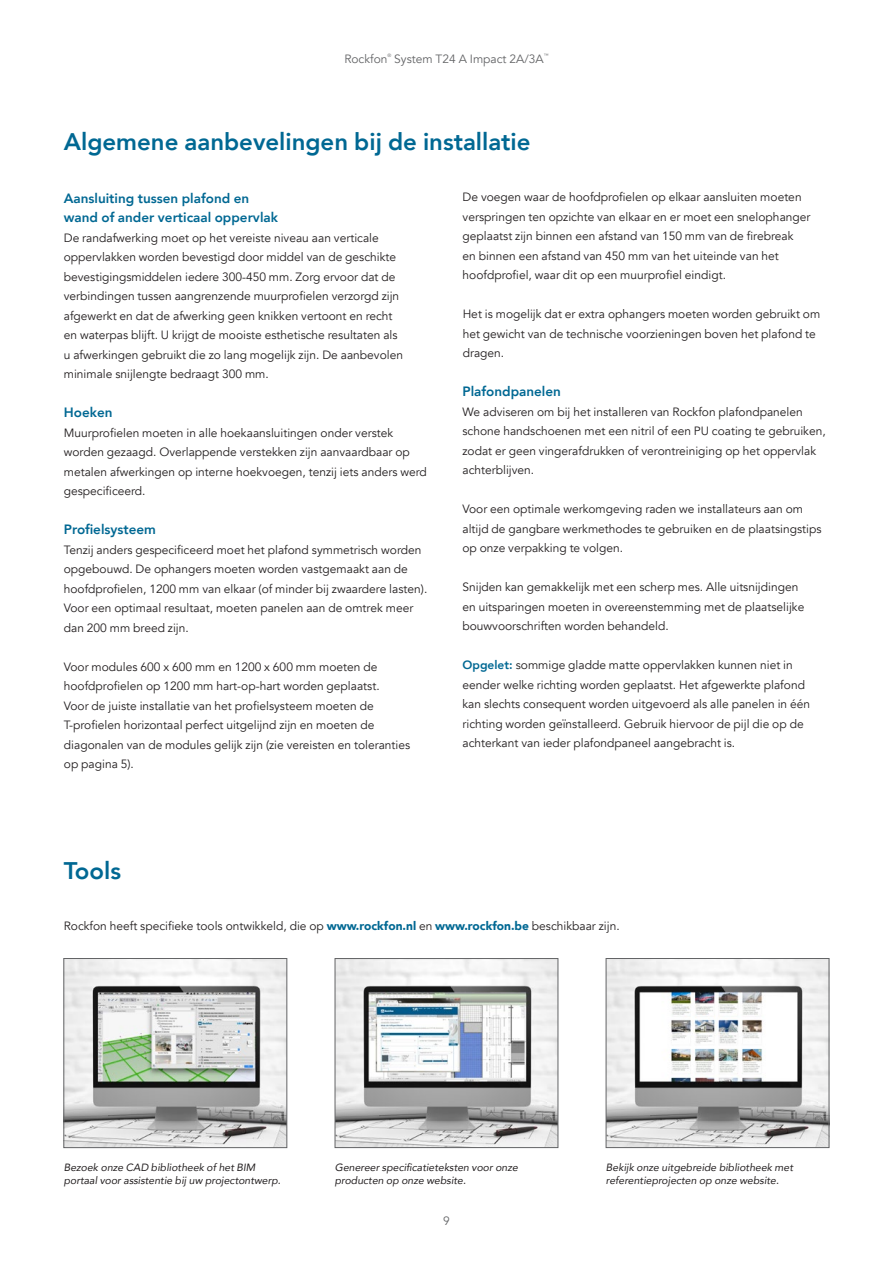
<style>
.page{position:relative;width:893px;height:1263px;background:#fff}
.page>*{position:absolute;margin:0;border:0;box-sizing:border-box;transform-origin:0 0}
.t1{font:800 24px "Avenir";color:#006893}
.t2{font:800 13.5px/19.5px "Avenir";color:#006893}
.t3{font:12px/19.5px "Avenir";color:#231f20}
.t4{font:12px "Avenir";color:#636466}
.t5{font:italic 10.5px/12.6px "Avenir";color:#231f20}
.t6{font:4.8px "Avenir";color:#636466}
.s1{font-weight:800;color:#006893}
.s2{font-weight:900;color:#006893}
</style>
<div class="page">
<img style="left:66px;top:960px;width:219px;height:186px">
<div style="left:64px;top:958px;width:223px;height:190px;border:1px solid #636466"></div>
<img style="left:608px;top:960px;width:219px;height:186px">
<div style="left:606px;top:958px;width:223px;height:190px;border:1px solid #636466"></div>
<img style="left:337px;top:960px;width:219px;height:186px">
<div style="left:335px;top:958px;width:223px;height:190px;border:1px solid #636466"></div>
<p class="t4" style="left:344px;top:52px;width:45px">Rockfon</p>
<p class="t6" style="left:388px;top:53px;width:5px">®</p>
<p class="t4" style="left:394px;top:52px;width:151px">System T24 A Impact 2A/3A</p>
<p class="t6" style="left:544px;top:53px;width:6px">™</p>
<h1 class="t1" style="left:64px;top:123px;width:468px">Algemene aanbevelingen bij de installatie</h1>
<p class="t2" style="left:64px;top:188px;width:216px">Aansluiting tussen plafond en wand of ander verticaal oppervlak</p>
<p class="t3" style="left:64px;top:228px;width:341px">De randafwerking moet op het vereiste niveau aan verticale oppervlakken worden bevestigd door middel van de geschikte bevestigingsmiddelen iedere 300-450 mm. Zorg ervoor dat de verbindingen tussen aangrenzende muurprofielen verzorgd zijn afgewerkt en dat de afwerking geen knikken vertoont en recht en waterpas blijft. U krijgt de mooiste esthetische resultaten als u afwerkingen gebruikt die zo lang mogelijk zijn. De aanbevolen minimale snijlengte bedraagt 300 mm.</p>
<p class="t2" style="left:64px;top:403px;width:50px">Hoeken</p>
<p class="t3" style="left:64px;top:423px;width:365px">Muurprofielen moeten in alle hoekaansluitingen onder verstek worden gezaagd. Overlappende verstekken zijn aanvaardbaar op metalen afwerkingen op interne hoekvoegen, tenzij iets anders werd gespecificeerd.</p>
<p class="t2" style="left:64px;top:520px;width:94px">Profielsysteem</p>
<p class="t3" style="left:64px;top:540px;width:365px">Tenzij anders gespecificeerd moet het plafond symmetrisch worden opgebouwd. De ophangers moeten worden vastgemaakt aan de hoofdprofielen, 1200 mm van elkaar (of minder bij zwaardere lasten).<br>Voor een optimaal resultaat, moeten panelen aan de omtrek meer dan 200 mm breed zijn.</p>
<p class="t3" style="left:64px;top:657px;width:348px">Voor modules 600 x 600 mm en 1200 x 600 mm moeten de hoofdprofielen op 1200 mm hart-op-hart worden geplaatst.<br>Voor de juiste installatie van het profielsysteem moeten de T-profielen horizontaal perfect uitgelijnd zijn en moeten de diagonalen van de modules gelijk zijn (zie vereisten en toleranties op pagina 5).</p>
<h1 class="t1" style="left:64px;top:852px;width:59px">Tools</h1>
<p class="t3" style="left:463px;top:188px;width:349px">De voegen waar de hoofdprofielen op elkaar aansluiten moeten verspringen ten opzichte van elkaar en er moet een snelophanger geplaatst zijn binnen een afstand van 150 mm van de firebreak<br>en binnen een afstand van 450 mm van het uiteinde van het hoofdprofiel, waar dit op een muurprofiel eindigt.</p>
<p class="t3" style="left:463px;top:305px;width:359px">Het is mogelijk dat er extra ophangers moeten worden gebruikt om het gewicht van de technische voorzieningen boven het plafond te dragen.</p>
<p class="t2" style="left:462px;top:382px;width:100px">Plafondpanelen</p>
<p class="t3" style="left:462px;top:402px;width:365px">We adviseren om bij het installeren van Rockfon plafondpanelen schone handschoenen met een nitril of een PU coating te gebruiken, zodat er geen vingerafdrukken of verontreiniging op het oppervlak achterblijven.</p>
<p class="t3" style="left:462px;top:500px;width:360px">Voor een optimale werkomgeving raden we installateurs aan om altijd de gangbare werkmethodes te gebruiken en de plaatsingstips op onze verpakking te volgen.</p>
<p class="t3" style="left:462px;top:578px;width:343px">Snijden kan gemakkelijk met een scherp mes. Alle uitsnijdingen en uitsparingen moeten in overeenstemming met de plaatselijke bouwvoorschriften worden behandeld.</p>
<p class="t3" style="left:462px;top:656px;width:349px"><span class="s1">Opgelet:</span> sommige gladde matte oppervlakken kunnen niet in eender welke richting worden geplaatst. Het afgewerkte plafond kan slechts consequent worden uitgevoerd als alle panelen in één richting worden geïnstalleerd. Gebruik hiervoor de pijl die op de achterkant van ieder plafondpaneel aangebracht is.</p>
<p class="t3" style="left:64px;top:916px;width:557px">Rockfon heeft specifieke tools ontwikkeld, die op <span class="s2">www.rockfon.nl</span> en <span class="s2">www.rockfon.be</span> beschikbaar zijn.</p>
<p class="t5" style="left:335px;top:1161px;width:185px">Genereer specificatieteksten voor onze producten op onze website.</p>
<p class="t5" style="left:64px;top:1161px;width:218px">Bezoek onze CAD bibliotheek of het BIM portaal voor assistentie bij uw projectontwerp.</p>
<p class="t5" style="left:606px;top:1161px;width:189px">Bekijk onze uitgebreide bibliotheek met referentieprojecten op onze website.</p>
<p class="t4" style="left:440px;top:1213px;width:15px">1 09</p>
</div>
